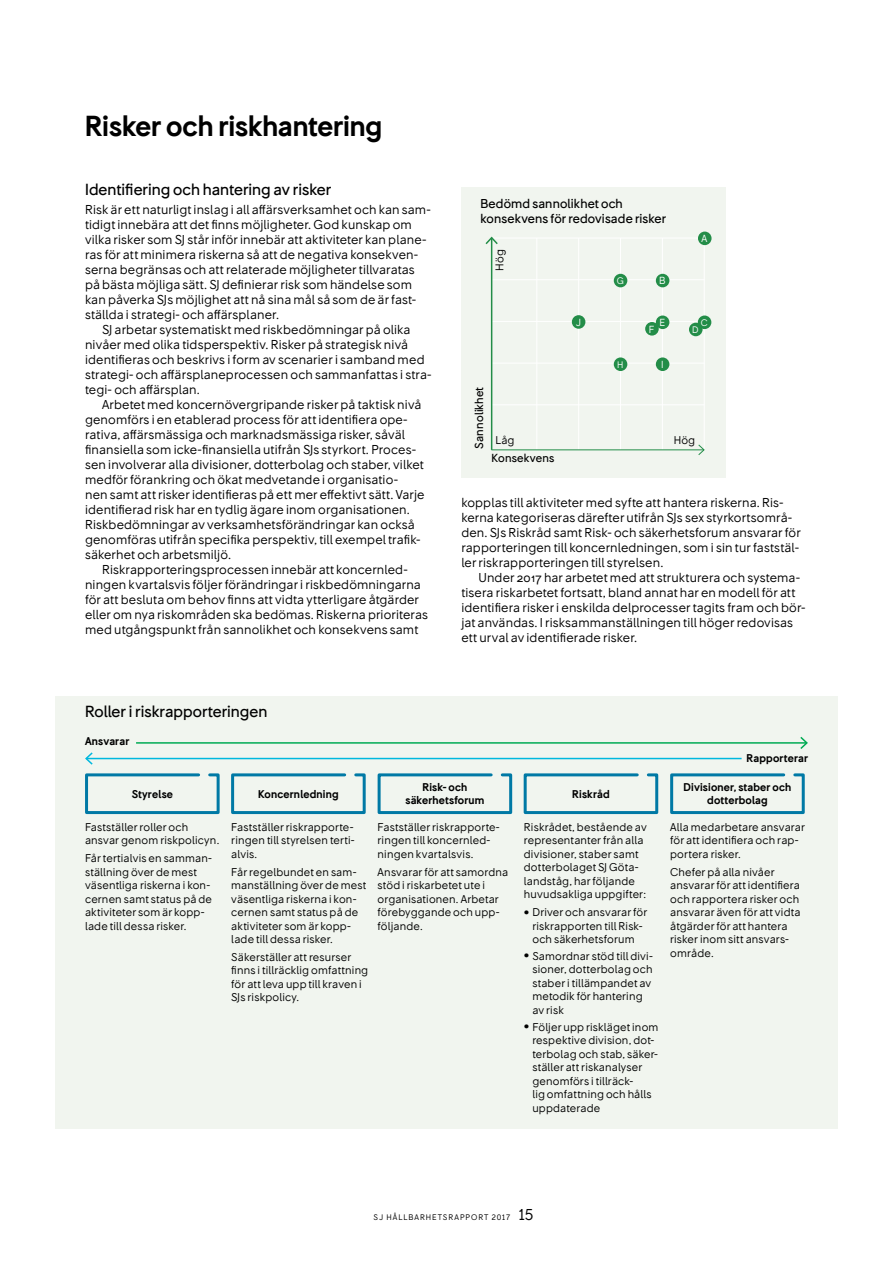
<style>
.page{position:relative;width:893px;height:1263px;background:#fff}
.page>*{position:absolute;margin:0;border:0;box-sizing:border-box;transform-origin:0 0}
.t1{font:700 27px "SJ Sans";letter-spacing:-.005em;color:#000}
.t2{font:500 15px "SJ Sans";letter-spacing:.005em;color:#000}
.t3{font:12px/15px "SJ Sans";letter-spacing:.015em;color:#000}
.t4{font:500 12px/15px "SJ Sans";letter-spacing:.015em;color:#000}
.t5{font:500 10.8px "SJ Sans";letter-spacing:.02em;color:#000}
.t6{font:10.5px/13.5px "SJ Sans";letter-spacing:.02em;color:#000}
.t7{font:700 10.5px/13.5px "SJ Sans";letter-spacing:.02em;color:#000;text-align:center}
.t8{font:9.6px "SJ Sans";color:#fff}
.t9{font:8.85px "SJ Sans";color:#fff}
.t10{font:7.5px "SJ Sans";letter-spacing:.125em;color:#000}
.s1{font-size:18px}
.s2{font-size:15px}
</style>
<div class="page">
<div style="left:55px;top:697px;width:783px;height:432px;background:#f1f5ef"></div>
<hr style="left:136px;top:742px;width:671px;height:2px;background:#00ab54">
<svg style="left:799px;top:736px;width:9px;height:13px"></svg>
<hr style="left:86px;top:758px;width:656px;height:1px;background:#00b8de">
<svg style="left:85px;top:752px;width:9px;height:13px"></svg>
<svg style="left:85px;top:773px;width:135px;height:42px"></svg>
<svg style="left:377px;top:773px;width:136px;height:42px"></svg>
<svg style="left:670px;top:773px;width:135px;height:42px"></svg>
<svg style="left:231px;top:773px;width:135px;height:42px"></svg>
<svg style="left:523px;top:773px;width:136px;height:42px"></svg>
<div style="left:461px;top:187px;width:265px;height:290px;background:#f1f5ef"></div>
<hr style="left:491px;top:404px;width:214px;height:1px;background:#fff">
<hr style="left:491px;top:363px;width:214px;height:1px;background:#fff">
<hr style="left:491px;top:321px;width:214px;height:1px;background:#fff">
<hr style="left:491px;top:279px;width:214px;height:1px;background:#fff">
<hr style="left:536px;top:238px;width:1px;height:212px;background:#fff">
<hr style="left:578px;top:238px;width:1px;height:212px;background:#fff">
<hr style="left:620px;top:238px;width:1px;height:212px;background:#fff">
<hr style="left:662px;top:238px;width:1px;height:212px;background:#fff">
<hr style="left:704px;top:238px;width:1px;height:212px;background:#fff">
<hr style="left:491px;top:449px;width:213px;height:1px;background:#238d48">
<svg style="left:697px;top:444px;width:8px;height:11px"></svg>
<hr style="left:491px;top:238px;width:214px;height:1px;background:#fff">
<div style="left:698px;top:232px;width:13px;height:13px;background:#238d48;border-radius:50%"></div>
<div style="left:656px;top:274px;width:13px;height:13px;background:#238d48;border-radius:50%"></div>
<div style="left:698px;top:315px;width:13px;height:14px;background:#238d48;border-radius:50%"></div>
<div style="left:689px;top:323px;width:14px;height:13px;background:#238d48;border-radius:50%"></div>
<div style="left:656px;top:315px;width:13px;height:14px;background:#238d48;border-radius:50%"></div>
<div style="left:645px;top:322px;width:14px;height:14px;background:#238d48;border-radius:50%"></div>
<div style="left:614px;top:274px;width:13px;height:13px;background:#238d48;border-radius:50%"></div>
<div style="left:614px;top:357px;width:13px;height:14px;background:#238d48;border-radius:50%"></div>
<div style="left:656px;top:357px;width:13px;height:14px;background:#238d48;border-radius:50%"></div>
<div style="left:572px;top:315px;width:13px;height:14px;background:#238d48;border-radius:50%"></div>
<hr style="left:491px;top:238px;width:1px;height:212px;background:#238d48">
<svg style="left:485px;top:236px;width:13px;height:10px"></svg>
<h1 class="t1" style="left:85px;top:110px;width:299px">Risker och riskhantering</h1>
<p class="t2" style="left:85px;top:180px;width:247px">Identifiering och hantering av risker</p>
<p class="t3" style="left:85px;top:202px;width:347px">Risk är ett naturligt inslag i all affärsverksamhet och kan sam-</p>
<p class="t3" style="left:85px;top:217px;width:328px">tidigt innebära att det finns möjligheter. God kunskap om</p>
<p class="t3" style="left:85px;top:232px;width:343px">vilka risker som SJ står inför innebär att aktiviteter kan plane-</p>
<p class="t3" style="left:85px;top:247px;width:335px">ras för att minimera riskerna så att de negativa konsekven-</p>
<p class="t3" style="left:85px;top:262px;width:331px">serna begränsas och att relaterade möjligheter tillvaratas</p>
<p class="t3" style="left:85px;top:277px;width:329px">på bästa möjliga sätt. SJ definierar risk som händelse som</p>
<p class="t3" style="left:85px;top:292px;width:333px">kan påverka SJs möjlighet att nå sina mål så som de är fast-</p>
<p class="t3" style="left:85px;top:307px;width:196px">ställda i strategi- och affärsplaner.</p>
<p class="t3" style="left:102px;top:322px;width:310px">SJ arbetar systematiskt med riskbedömningar på olika</p>
<p class="t3" style="left:85px;top:337px;width:325px">nivåer med olika tidsperspektiv. Risker på strategisk nivå</p>
<p class="t3" style="left:85px;top:352px;width:341px">identifieras och beskrivs i form av scenarier i samband med</p>
<p class="t3" style="left:85px;top:367px;width:348px">strategi- och affärsplaneprocessen och sammanfattas i stra-</p>
<p class="t3" style="left:85px;top:382px;width:116px">tegi- och affärsplan.</p>
<p class="t3" style="left:102px;top:397px;width:321px">Arbetet med koncernövergripande risker på taktisk nivå</p>
<p class="t3" style="left:85px;top:412px;width:324px">genomförs i en etablerad process för att identifiera ope-</p>
<p class="t3" style="left:85px;top:427px;width:321px">rativa, affärsmässiga och marknadsmässiga risker, såväl</p>
<p class="t3" style="left:85px;top:442px;width:333px">finansiella som icke-finansiella utifrån SJs styrkort. Proces-</p>
<p class="t3" style="left:85px;top:457px;width:340px">sen involverar alla divisioner, dotterbolag och staber, vilket</p>
<p class="t3" style="left:85px;top:472px;width:315px">medför förankring och ökat medvetande i organisatio-</p>
<p class="t3" style="left:85px;top:487px;width:341px">nen samt att risker identifieras på ett mer effektivt sätt. Varje</p>
<p class="t3" style="left:85px;top:502px;width:326px">identifierad risk har en tydlig ägare inom organisationen.</p>
<p class="t3" style="left:85px;top:517px;width:331px">Riskbedömningar av verksamhetsförändringar kan också</p>
<p class="t3" style="left:85px;top:532px;width:337px">genomföras utifrån specifika perspektiv, till exempel trafik-</p>
<p class="t3" style="left:85px;top:547px;width:148px">säkerhet och arbetsmiljö.</p>
<p class="t3" style="left:102px;top:562px;width:307px">Riskrapporteringsprocessen innebär att koncernled-</p>
<p class="t3" style="left:85px;top:577px;width:337px">ningen kvartalsvis följer förändringar i riskbedömningarna</p>
<p class="t3" style="left:85px;top:592px;width:335px">för att besluta om behov finns att vidta ytterligare åtgärder</p>
<p class="t3" style="left:85px;top:607px;width:344px">eller om nya riskområden ska bedömas. Riskerna prioriteras</p>
<p class="t3" style="left:85px;top:622px;width:335px">med utgångspunkt från sannolikhet och konsekvens samt</p>
<p class="t2" style="left:85px;top:702px;width:184px">Roller i riskrapporteringen</p>
<p class="t7" style="left:85px;top:735px;width:46px">Ansvarar</p>
<p class="t4" style="left:481px;top:196px;width:187px">Bedömd sannolikhet och konsekvens för redovisade risker</p>
<p class="t6" style="left:493px;top:271px;width:23px;rotate:-90deg">Hög</p>
<p class="t8" style="left:576px;top:316px;width:7px">J</p>
<p class="t9" style="left:617px;top:275px;width:9px">G</p>
<p class="t8" style="left:659px;top:275px;width:8px">B</p>
<p class="t8" style="left:659px;top:317px;width:7px">E</p>
<p class="t8" style="left:649px;top:323px;width:7px">F</p>
<p class="t9" style="left:617px;top:359px;width:8px">H</p>
<p class="t8" style="left:661px;top:358px;width:4px">I</p>
<p class="t8" style="left:702px;top:233px;width:7px">A</p>
<p class="t9" style="left:701px;top:317px;width:8px">C</p>
<p class="t9" style="left:692px;top:324px;width:8px">D</p>
<p class="t5" style="left:473px;top:449px;width:63px;rotate:-90deg">Sannolikhet</p>
<p class="t6" style="left:495px;top:433px;width:21px">Låg</p>
<p class="t6" style="left:674px;top:433px;width:23px">Hög</p>
<p class="t5" style="left:492px;top:451px;width:64px">Konsekvens</p>
<p class="t3" style="left:461px;top:495px;width:341px">kopplas till aktiviteter med syfte att hantera riskerna. Ris&shy;kerna kategoriseras därefter utifrån SJs sex styrkortsområ&shy;den. SJs Riskråd samt Risk- och säkerhetsforum ansvarar för rapporteringen till koncernledningen, som i sin tur faststäl&shy;ler riskrapporteringen till styrelsen.</p>
<p class="t3" style="left:461px;top:570px;width:346px;text-indent:17px">Under 2017 har arbetet med att strukturera och systema&shy;tisera riskarbetet fortsatt, bland annat har en modell för att identifiera risker i enskilda delprocesser tagits fram och bör&shy;jat användas. I risksammanställningen till höger redovisas ett urval av identifierade risker.</p>
<p class="t7" style="left:747px;top:751px;width:63px">Rapporterar</p>
<p class="t7" style="left:132px;top:787px;width:43px">Styrelse</p>
<p class="t7" style="left:405px;top:780px;width:80px">Risk- och säkerhetsforum</p>
<p class="t7" style="left:684px;top:780px;width:109px">Divisioner, staber och dotterbolag</p>
<p class="t7" style="left:258px;top:787px;width:82px">Koncernledning</p>
<p class="t7" style="left:572px;top:787px;width:39px">Riskråd</p>
<p class="t6" style="left:85px;top:820px;width:136px">Fastställer roller och ansvar genom riskpolicyn.</p>
<p class="t6" style="left:85px;top:851px;width:129px">Får tertialvis en samman&shy;ställning över de mest väsentliga riskerna i kon&shy;cernen samt status på de aktiviteter som är kopp&shy;lade till dessa risker.</p>
<p class="t6" style="left:231px;top:820px;width:125px;text-align:justify">Fastställer riskrapporte&shy;ringen till styrelsen terti&shy;alvis.</p>
<p class="t6" style="left:231px;top:865px;width:136px">Får regelbundet en sam&shy;manställning över de mest väsentliga riskerna i kon&shy;cernen samt status på de aktiviteter som är kopp&shy;lade till dessa risker.</p>
<p class="t6" style="left:231px;top:950px;width:138px">Säkerställer att resurser finns i tillräcklig omfattning för att leva upp till kraven i<br>SJs riskpolicy.</p>
<p class="t6" style="left:378px;top:820px;width:124px">Fastställer riskrapporte&shy;ringen till koncernled&shy;ningen kvartalsvis.</p>
<p class="t6" style="left:378px;top:865px;width:132px">Ansvarar för att samordna stöd i riskarbetet ute i organisationen. Arbetar förebyggande och upp&shy;följande.</p>
<p class="t6" style="left:524px;top:820px;width:124px">Riskrådet, bestående av representanter från alla divisioner, staber samt dotterbolaget SJ Göta&shy;landståg, har följande huvudsakliga uppgifter:</p>
<p class="t6" style="left:524px;top:905px;width:125px;text-align:center"><span class="s1">•</span> Driver och ansvarar för riskrapporten till Risk&shy;och säkerhetsforum</p>
<p class="t6" style="left:532px;top:949px;width:122px;text-indent:-9px"><span class="s1">•</span> Samordnar stöd till divi&shy;sioner, dotterbolag och staber i tillämpandet av metodik för hantering av risk</p>
<p class="t6" style="left:532px;top:1020px;width:128px;text-indent:-9px"><span class="s1">•</span> Följer upp riskläget inom respektive division, dot&shy;terbolag och stab, säker&shy;ställer att riskanalyser genomförs i tillräck-<br>lig omfattning och hålls uppdaterade</p>
<p class="t6" style="left:670px;top:820px;width:136px">Alla medarbetare ansvarar för att identifiera och rap&shy;portera risker.</p>
<p class="t6" style="left:670px;top:865px;width:132px">Chefer på alla nivåer ansvarar för att identifiera och rapportera risker och ansvarar även för att vidta åtgärder för att hantera risker inom sitt ansvars&shy;område.</p>
<p class="t10" style="left:374px;top:1213px;width:161px">SJ HÅLLBARHETSRAPPORT 2017 <span class="s2">15</span></p>
</div>
